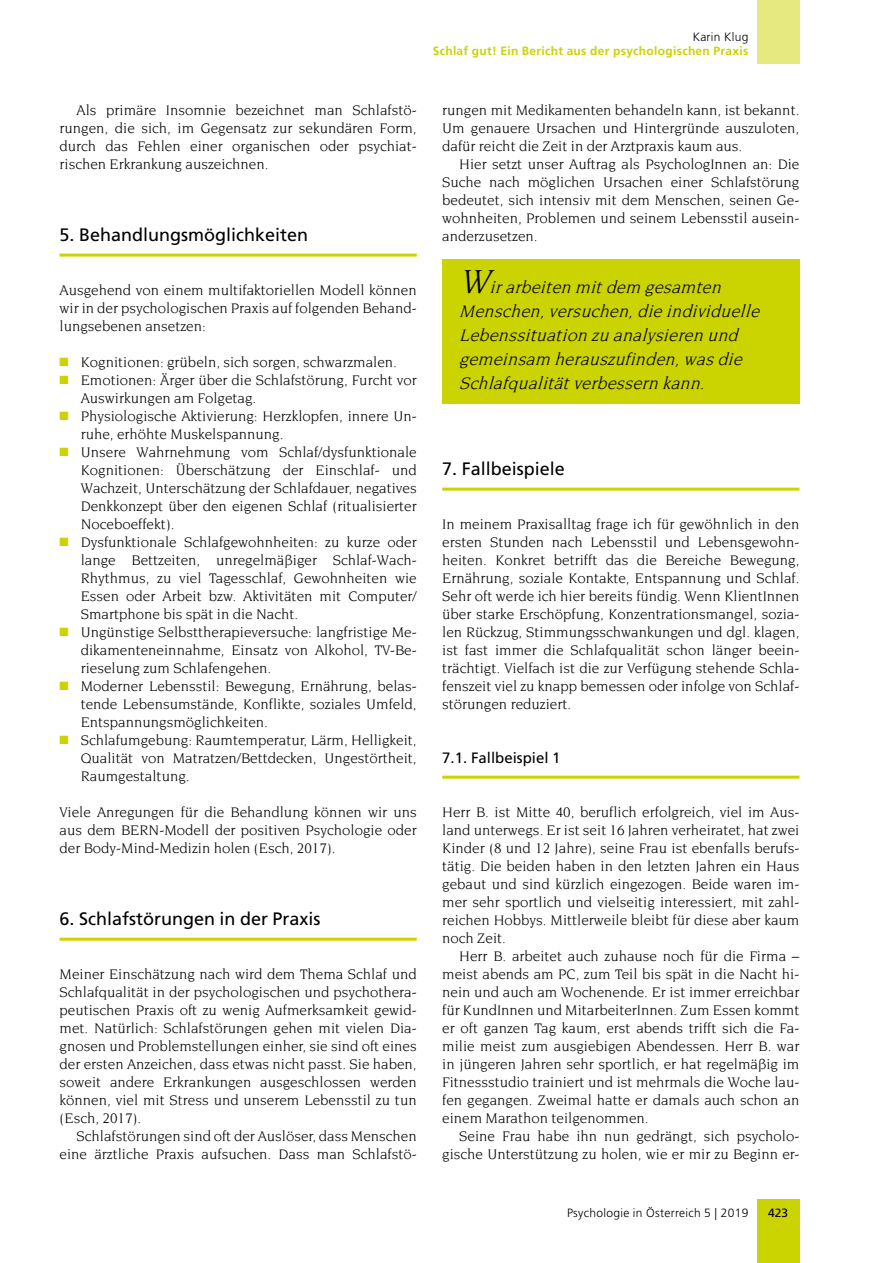
<style>
.page{position:relative;width:893px;height:1263px;background:#fff}
.page>*{position:absolute;margin:0;border:0;box-sizing:border-box;transform-origin:0 0}
.t1{font:italic 18px/24px "Novarese";color:#000}
.t2{font:18px "Frutiger";color:#000}
.t3{font:15px/18px "Novarese";color:#000;text-align:justify}
.t4{font:15px "Frutiger";color:#000}
.t5{font:700 12px "Frutiger";letter-spacing:.025em;color:#cbd300}
.t6{font:300 12px "Frutiger";letter-spacing:.025em;color:#000}
.t7{font:12px "Frutiger";color:#000}
.s1{color:#cbd300}
.s2{font-size:36px}
</style>
<div class="page">
<div style="left:757px;top:1199px;width:42px;height:64px;background:#cbd300"></div>
<div style="left:757px;top:0;width:42px;height:64px;background:#e5e980"></div>
<hr style="left:60px;top:254px;width:357px;height:3px;background:#cbd300">
<hr style="left:60px;top:938px;width:357px;height:3px;background:#cbd300">
<hr style="left:442px;top:488px;width:357px;height:3px;background:#cbd300">
<hr style="left:442px;top:776px;width:357px;height:3px;background:#cbd300">
<div style="left:442px;top:259px;width:357px;height:144px;background:#cbd300"></div>
<p class="t6" style="left:693px;top:30px;width:57px">Karin Klug</p>
<p class="t5" style="left:433px;top:44px;width:317px">Schlaf gut! Ein Bericht aus der psychologischen Praxis</p>
<p class="t3" style="left:60px;top:101px;width:359px;text-indent:17px">Als primäre Insomnie bezeichnet man Schlafstö&shy;rungen, die sich, im Gegensatz zur sekundären Form, durch das Fehlen einer organischen oder psychiat&shy;rischen Erkrankung auszeichnen.</p>
<p class="t2" style="left:60px;top:224px;width:250px">5. Behandlungsmöglichkeiten</p>
<p class="t3" style="left:60px;top:281px;width:359px">Ausgehend von einem multifaktoriellen Modell können wir in der psychologischen Praxis auf folgenden Behand&shy;lungsebenen ansetzen:</p>
<p class="t3" style="left:60px;top:353px;width:339px"><span class="s1">■</span> Kognitionen: grübeln, sich sorgen, schwarzmalen.</p>
<p class="t3" style="left:81px;top:371px;width:337px;text-indent:-21px"><span class="s1">■</span> Emotionen: Ärger über die Schlafstörung, Furcht vor<br>Auswirkungen am Folgetag.</p>
<p class="t3" style="left:81px;top:407px;width:337px;text-indent:-21px"><span class="s1">■</span> Physiologische Aktivierung: Herzklopfen, innere Un&shy;ruhe, erhöhte Muskelspannung.</p>
<p class="t3" style="left:81px;top:443px;width:337px;text-indent:-21px"><span class="s1">■</span> Unsere Wahrnehmung vom Schlaf/dysfunktionale Kognitionen: Überschätzung der Einschlaf- und Wachzeit, Unterschätzung der Schlafdauer, negatives Denkkonzept über den eigenen Schlaf (ritualisierter Noceboeffekt).</p>
<p class="t3" style="left:81px;top:533px;width:337px;text-indent:-21px"><span class="s1">■</span> Dysfunktionale Schlafgewohnheiten: zu kurze oder lange Bettzeiten, unregelmäßiger Schlaf-Wach-Rhythmus, zu viel Tagesschlaf, Gewohnheiten wie Essen oder Arbeit bzw. Aktivitäten mit Computer/ Smartphone bis spät in die Nacht.</p>
<p class="t3" style="left:81px;top:623px;width:337px;text-indent:-21px"><span class="s1">■</span> Ungünstige Selbsttherapieversuche: langfristige Me&shy;dikamenteneinnahme, Einsatz von Alkohol, TV-Be&shy;rieselung zum Schlafengehen.</p>
<p class="t3" style="left:81px;top:677px;width:337px;text-indent:-21px"><span class="s1">■</span> Moderner Lebensstil: Bewegung, Ernährung, belas&shy;tende Lebensumstände, Konflikte, soziales Umfeld, Entspannungsmöglichkeiten.</p>
<p class="t3" style="left:81px;top:731px;width:337px;text-indent:-21px"><span class="s1">■</span> Schlafumgebung: Raumtemperatur, Lärm, Helligkeit, Qualität von Matratzen/Bettdecken, Ungestörtheit, Raumgestaltung.</p>
<p class="t3" style="left:60px;top:803px;width:359px">Viele Anregungen für die Behandlung können wir uns aus dem BERN-Modell der positiven Psychologie oder der Body-Mind-Medizin holen (Esch, 2017).</p>
<p class="t2" style="left:60px;top:908px;width:263px">6. Schlafstörungen in der Praxis</p>
<p class="t3" style="left:60px;top:965px;width:359px">Meiner Einschätzung nach wird dem Thema Schlaf und Schlafqualität in der psychologischen und psychothera&shy;peutischen Praxis oft zu wenig Aufmerksamkeit gewid&shy;met. Natürlich: Schlafstörungen gehen mit vielen Dia&shy;gnosen und Problemstellungen einher, sie sind oft eines der ersten Anzeichen, dass etwas nicht passt. Sie haben, soweit andere Erkrankungen ausgeschlossen werden können, viel mit Stress und unserem Lebensstil zu tun (Esch, 2017).</p>
<p class="t3" style="left:60px;top:1127px;width:359px;text-align:right">Schlafstörungen sind oft der Auslöser, dass Menschen eine ärztliche Praxis aufsuchen. Dass man Schlafstö-</p>
<p class="t3" style="left:442px;top:101px;width:359px">rungen mit Medikamenten behandeln kann, ist bekannt.<br>Um genauere Ursachen und Hintergründe auszuloten, dafür reicht die Zeit in der Arztpraxis kaum aus.</p>
<p class="t3" style="left:442px;top:155px;width:359px;text-indent:17px">Hier setzt unser Auftrag als PsychologInnen an: Die Suche nach möglichen Ursachen einer Schlafstörung bedeutet, sich intensiv mit dem Menschen, seinen Ge&shy;wohnheiten, Problemen und seinem Lebensstil ausein&shy;anderzusetzen.</p>
<p class="t1" style="left:459px;top:275px;width:306px"><span class="s2">W</span>irarbeiten mitdem gesamten Menschen,versuchen,die individuelle Lebenssituation zu analysieren und gemeinsam herauszufinden,wasdie Schlafqualitätverbessern kann.</p>
<p class="t2" style="left:442px;top:458px;width:124px">7. Fallbeispiele</p>
<p class="t3" style="left:442px;top:515px;width:359px">In meinem Praxisalltag frage ich für gewöhnlich in den ersten Stunden nach Lebensstil und Lebensgewohn&shy;heiten. Konkret betrifft das die Bereiche Bewegung, Ernährung, soziale Kontakte, Entspannung und Schlaf.<br>Sehr oft werde ich hier bereits fündig. Wenn KlientInnen über starke Erschöpfung, Konzentrationsmangel, sozia&shy;len Rückzug, Stimmungsschwankungen und dgl. klagen, ist fast immer die Schlafqualität schon länger beein&shy;trächtigt. Vielfach ist die zur Verfügung stehende Schla&shy;fenszeit viel zu knapp bemessen oder infolge von Schlaf&shy;störungen reduziert.</p>
<p class="t4" style="left:442px;top:749px;width:120px">7.1. Fallbeispiel 1</p>
<p class="t3" style="left:442px;top:803px;width:359px">Herr B. ist Mitte 40, beruflich erfolgreich, viel im Aus&shy;land unterwegs. Er ist seit 16 Jahren verheiratet, hat zwei Kinder (8 und 12 Jahre), seine Frau ist ebenfalls berufs&shy;tätig. Die beiden haben in den letzten Jahren ein Haus gebaut und sind kürzlich eingezogen. Beide waren im&shy;mer sehr sportlich und vielseitig interessiert, mit zahl&shy;reichen Hobbys. Mittlerweile bleibt für diese aber kaum noch Zeit.</p>
<p class="t3" style="left:442px;top:947px;width:359px;text-indent:17px">Herr B. arbeitet auch zuhause noch für die Firma – meist abends am PC, zum Teil bis spät in die Nacht hi&shy;nein und auch am Wochenende. Er ist immer erreichbar für KundInnen und MitarbeiterInnen. Zum Essen kommt er oft ganzen Tag kaum, erst abends trifft sich die Fa&shy;milie meist zum ausgiebigen Abendessen. Herr B. war in jüngeren Jahren sehr sportlich, er hat regelmäßig im Fitnessstudio trainiert und ist mehrmals die Woche lau&shy;fen gegangen. Zweimal hatte er damals auch schon an einem Marathon teilgenommen.</p>
<p class="t3" style="left:442px;top:1127px;width:359px;text-align:right">Seine Frau habe ihn nun gedrängt, sich psycholo&shy;gische Unterstützung zu holen, wie er mir zu Beginn er-</p>
<p class="t6" style="left:567px;top:1206px;width:183px">Psychologie in Österreich 5 | 2019</p>
<p class="t7" style="left:768px;top:1205px;width:22px">423</p>
</div>
